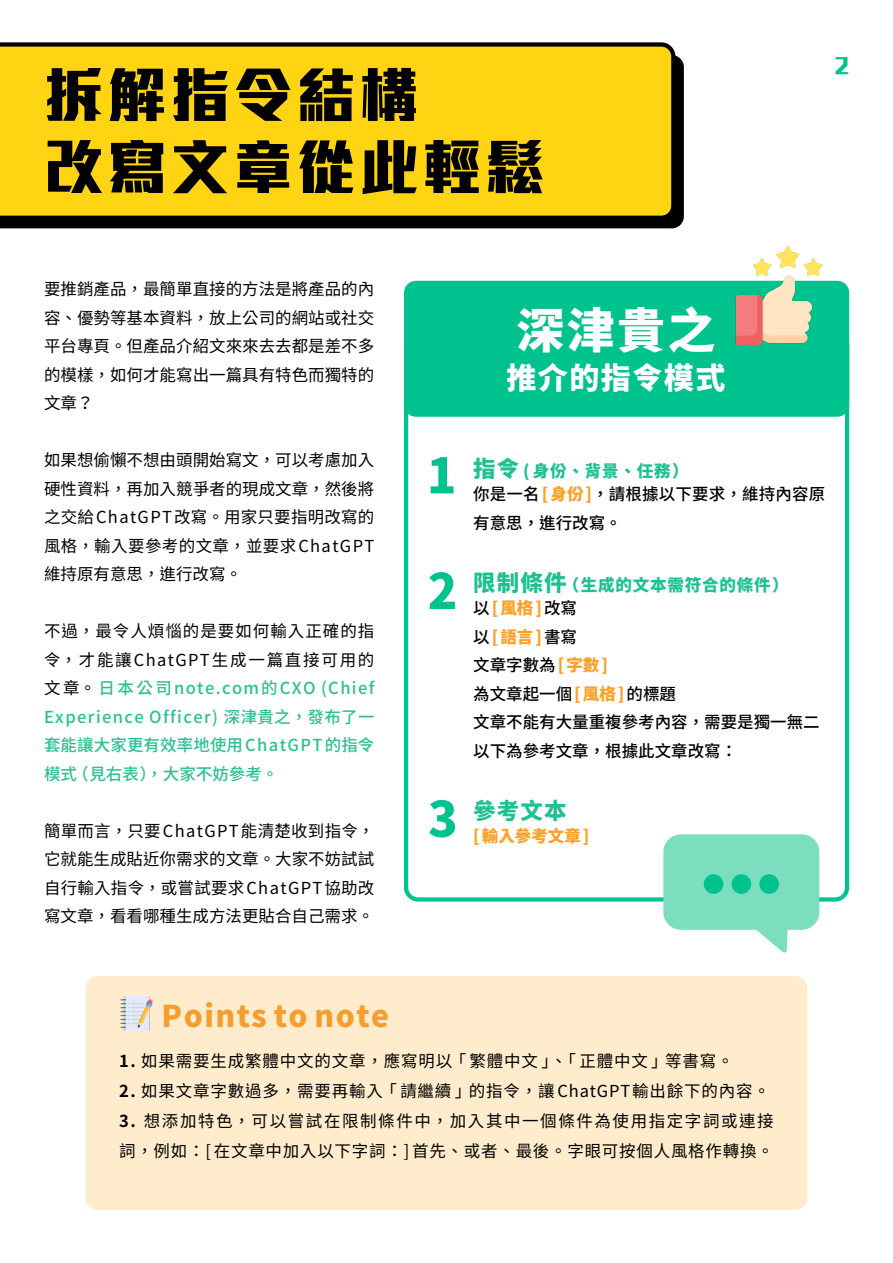
<style>
.page{position:relative;width:893px;height:1263px;background:#fff}
.page>*{position:absolute;margin:0;border:0;box-sizing:border-box;transform-origin:0 0}
.t1{font:800 60px/72px "M Stiff Hei HK";letter-spacing:.05em;color:#000}
.t2{font:900 48px "Noto Sans CJ Ktc";color:#fff}
.t3{font:900 30px "Noto Sans CJ Ktc";letter-spacing:.05em;color:#f59e2d}
.t4{font:900 30px "Noto Sans CJ Ktc";letter-spacing:.05em;color:#fff}
.t5{font:900 22.5px "Noto Sans CJ Ktc";color:#1ec190}
.t6{font:800 22.5px "M Stiff Hei HK";color:#00c490;scale:.96 1}
.t7{font:16.5px/28.5px "Noto Sans CJ Ktc";letter-spacing:.045em;color:#000;text-align:justify}
.t8{font:500 16.5px/28.5px "Noto Sans CJ Ktc";letter-spacing:.005em;color:#2cc091;text-align:justify}
.t9{font:500 16.5px/28.5px "Noto Sans CJ Ktc";color:#000}
.t10{font:16.5px/30px "Noto Sans CJ Ktc";letter-spacing:.095em;color:#000}
.t11{font:900 16.5px/23.2px "Noto Sans CJ Ktc";letter-spacing:.05em;color:#1ec190}
.t12{font:900 16.5px "Noto Sans CJ Ktc";color:#fda028}
.s1{font-weight:400;color:#000}
.s2{font-weight:900;font-size:22.5px;color:#1ec190}
.s3{font-weight:900;color:#1ec190}
.s4{font-weight:900;color:#fda028}
.s5{font-size:22.5px}
.s6{font-weight:500;color:#000}
.s7{color:#fda028}
.s8{font-weight:700}
</style>
<div class="page">
<div style="left:0;top:55px;width:684px;height:173px;background:#000"></div>
<div style="left:0;top:42px;width:675px;height:178px;background:#ffd412"></div>
<div style="left:86px;top:976px;width:721px;height:234px;background:#ffeccd;border-radius:12px"></div>
<div style="left:404px;top:332px;width:445px;height:570px;border:4px solid #00c490;border-radius:12px"></div>
<svg style="left:429px;top:800px;width:26px;height:37px"></svg>
<svg style="left:429px;top:572px;width:26px;height:37px"></svg>
<svg style="left:431px;top:457px;width:23px;height:36px"></svg>
<div style="left:404px;top:281px;width:445px;height:136px;background:#00c28f;border-radius:12px"></div>
<svg style="left:663px;top:834px;width:156px;height:119px"></svg>
<div style="left:704px;top:874px;width:19px;height:20px;background:#00c28f;border-radius:50%"></div>
<div style="left:731px;top:874px;width:20px;height:20px;background:#00c28f;border-radius:50%"></div>
<div style="left:759px;top:874px;width:20px;height:20px;background:#00c28f;border-radius:50%"></div>
<img style="left:120px;top:996px;width:33px;height:34px">
<img style="left:730px;top:247px;width:98px;height:98px">
<h1 class="t1" style="left:44px;top:53px;width:503px">拆解指令結構<br>改寫文章從此輕鬆</h1>
<h3 class="t6" style="left:835px;top:51px;width:16px">2</h3>
<p class="t7" style="left:44px;top:275px;width:332px">要推銷產品，最簡單直接的方法是將產品的內容、優勢等基本資料，放上公司的網站或社交平台專頁。但產品介紹文來來去去都是差不多的模樣，如何才能寫出一篇具有特色而獨特的文章？</p>
<p class="t7" style="left:44px;top:446px;width:332px">如果想偷懶不想由頭開始寫文，可以考慮加入硬性資料，再加入競爭者的現成文章，然後將之交給 ChatGPT 改寫。用家只要指明改寫的風格，輸入要參考的文章，並要求ChatGPT維持原有意思，進行改寫。</p>
<p class="t8" style="left:44px;top:617px;width:332px"><span class="s1">不過，最令人煩惱的是要如何輸入正確的指令，才能讓ChatGPT生成一篇直接可用的文章。</span>日本公司note.com的CXO (Chief Experience Officer) 深津貴之，發布了一套能讓大家更有效率地使用 ChatGPT 的指令模式（見右表），大家不妨參考。</p>
<p class="t7" style="left:44px;top:817px;width:332px">簡單而言，只要ChatGPT 能清楚收到指令，它就能生成貼近你需求的文章。大家不妨試試自行輸入指令，或嘗試要求 ChatGPT 協助改寫文章，看看哪種生成方法更貼合自己需求。</p>
<h3 class="t3" style="left:162px;top:999px;width:229px">Points to note</h3>
<h2 class="t2" style="left:516px;top:303px;width:201px">深津貴之</h2>
<h3 class="t4" style="left:506px;top:361px;width:220px">推介的指令模式</h3>
<p class="t9" style="left:473px;top:460px;width:354px;line-height:23.2px"><span class="s2">指令</span> <span class="s3">( 身份、背景、任務）<br></span>你是一名<span class="s4">[ 身份 ]</span>，請根據以下要求，維持內容原</p>
<p class="t9" style="left:473px;top:509px;width:150px">有意思，進行改寫。</p>
<p class="t11" style="left:473px;top:574px;width:317px"><span class="s5">限制條件</span>（生成的文本需符合的條件）<span class="s6">以</span><span class="s7">[風格]</span><span class="s6">改寫</span></p>
<p class="t9" style="left:473px;top:623px;width:348px">以<span class="s4">[語言]</span>書寫<br>文章字數為<span class="s4">[ 字數 ]<br></span>為文章起一個<span class="s4">[ 風格 ]</span>的標題<br>文章不能有大量重複參考內容，需要是獨一無二以下為參考文章，根據此文章改寫：</p>
<h3 class="t5" style="left:473px;top:798px;width:95px">參考文本</h3>
<p class="t12" style="left:473px;top:827px;width:118px">[ 輸入參考文章 ]</p>
<p class="t7" style="left:119px;top:1047px;width:616px"><span class="s8">1.</span> 如果需要生成繁體中文的文章，應寫明以「繁體中文」、「正體中文」等書寫。</p>
<p class="t7" style="left:119px;top:1077px;width:652px"><span class="s8">2.</span> 如果文章字數過多，需要再輸入「請繼續」的指令，讓 ChatGPT輸出餘下的內容。</p>
<p class="t10" style="left:119px;top:1106px;width:656px"><span class="s8">3.</span> 想添加特色，可以嘗試在限制條件中，加入其中一個條件為使用指定字詞或連接詞，例如：[ 在文章中加入以下字詞：] 首先、或者、最後。字眼可按個人風格作轉換。</p>
</div>
